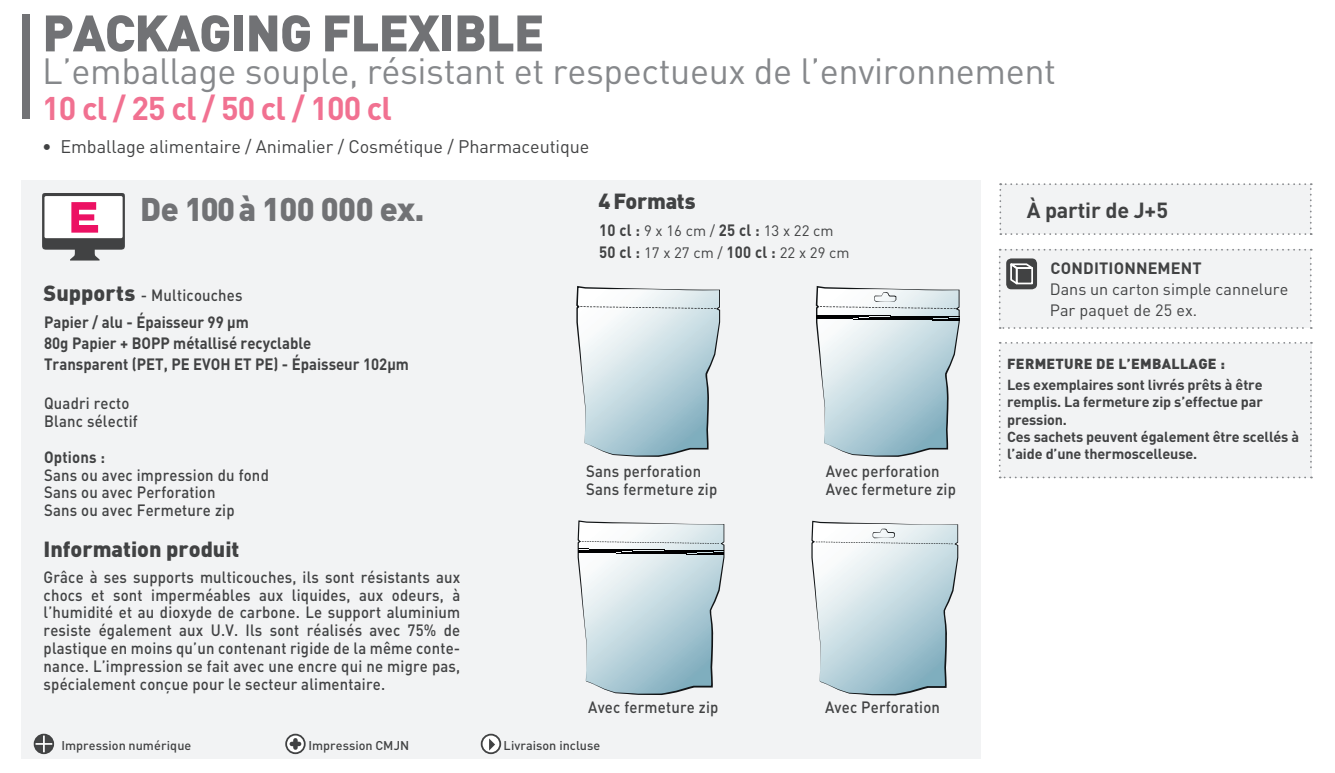
<style>
.page{position:relative;width:1335px;height:773px;background:#fff}
.page>*{position:absolute;margin:0;border:0;box-sizing:border-box;transform-origin:0 0}
.t1{font:900 50.4px "DIN Pro";letter-spacing:-.02em;color:#717275}
.t2{font:36px "DIN Pro";letter-spacing:-.01em;color:#86888b}
.t3{font:700 32.4px "DIN Pro";letter-spacing:-.03em;color:#f17191}
.t4{font:900 32.4px "DIN Pro";letter-spacing:-.02em;color:#717275}
.t5{font:900 21.6px "DIN Pro";color:#414243}
.t6{font:700 21.6px "DIN Pro";letter-spacing:-.01em;color:#414243}
.t7{font:18px "DIN Pro";letter-spacing:-.005em;color:#414243}
.t8{font:500 16.2px/17.9px "DIN Pro";letter-spacing:.015em;color:#414243;scale:.92 1}
.t9{font:700 16.2px/27.2px "DIN Pro";color:#414243;scale:.92 1}
.t10{font:16.2px/20.9px "DIN Pro";color:#414243}
.t11{font:700 16.2px "DIN Pro";color:#414243}
.t12{font:14.85px/22.4px "DIN Pro";color:#414243}
.t13{font:700 14.4px/17.2px "DIN Pro";letter-spacing:-.01em;color:#414243}
.t14{font:900 14.4px "DIN Pro";letter-spacing:.02em;color:#414243}
.t15{font:500 12.6px "DIN Pro";color:#414243}
.s1{font-weight:900;font-size:21.6px}
.s2{font-weight:500}
.s3{font-weight:700;font-size:16.2px}
</style>
<div class="page">
<div style="left:22px;top:181px;width:959px;height:577px;background:#f2f3f4"></div>
<div style="left:22px;top:14px;width:7px;height:105px;background:#717275"></div>
<svg style="left:35px;top:735px;width:18px;height:18px"></svg>
<div style="left:34px;top:733px;width:20px;height:21px;border:2px solid #414243;border-radius:50%"></div>
<svg style="left:286px;top:734px;width:19px;height:19px"></svg>
<div style="left:285px;top:733px;width:21px;height:21px;border:2px solid #414243;border-radius:50%"></div>
<svg style="left:292px;top:740px;width:7px;height:7px"></svg>
<div style="left:482px;top:734px;width:18px;height:19px;background:#fff;border-radius:50%"></div>
<div style="left:481px;top:733px;width:20px;height:21px;border:2px solid #414243;border-radius:50%"></div>
<svg style="left:489px;top:738px;width:6px;height:12px"></svg>
<svg style="left:42px;top:193px;width:83px;height:67px"></svg>
<svg style="left:999px;top:249px;width:313px;height:80px"></svg>
<div style="left:999px;top:183px;width:313px;height:52px;background:#f2f3f4"></div>
<div style="left:999px;top:342px;width:313px;height:136px;background:#f2f3f4"></div>
<svg style="left:811px;top:521px;width:147px;height:174px"></svg>
<svg style="left:578px;top:520px;width:146px;height:175px"></svg>
<svg style="left:576px;top:286px;width:144px;height:171px"></svg>
<svg style="left:816px;top:286px;width:144px;height:171px"></svg>
<h1 class="t1" style="left:42px;top:-1px;width:504px">PACKAGING FLEXIBLE</h1>
<h2 class="t2" style="left:42px;top:49px;width:1015px">L’emballage souple, résistant et respectueux de l’environnement</h2>
<h3 class="t3" style="left:42px;top:86px;width:351px">10 cl / 25 cl / 50 cl / 100 cl</h3>
<p class="t7" style="left:42px;top:135px;width:549px">• Emballage alimentaire / Animalier / Cosmétique / Pharmaceutique</p>
<h3 class="t4" style="left:140px;top:187px;width:286px">De 100 à 100 000 ex.</h3>
<p class="t9" style="left:44px;top:281px;width:225px"><span class="s1">Supports</span> <span class="s2">- Multicouches<br></span>Papier / alu - Épaisseur 99 µm</p>
<p class="t9" style="left:44px;top:332px;width:398px;line-height:21px">80g Papier + BOPP métallisé recyclable<br>Transparent (PET, PE EVOH ET PE) - Épaisseur 102µm</p>
<p class="t8" style="left:44px;top:393px;width:103px">Quadri recto<br>Blanc sélectif</p>
<p class="t9" style="left:44px;top:442px;width:68px">Options :</p>
<p class="t8" style="left:44px;top:465px;width:246px">Sans ou avec impression du fond<br>Sans ou avec Perforation<br>Sans ou avec Fermeture zip</p>
<h3 class="t5" style="left:44px;top:534px;width:197px">Information produit</h3>
<p class="t8" style="left:44px;top:567px;width:454px;text-align:justify">Grâce à ses supports multicouches, ils sont résistants aux chocs et sont imperméables aux liquides, aux odeurs, à l’humidité et au dioxyde de carbone. Le support aluminium resiste également aux U.V. Ils sont réalisés avec 75% de plastique en moins qu’un contenant rigide de la même conte&shy;nance. L’impression se fait avec une encre qui ne migre pas, spécialement conçue pour le secteur alimentaire.</p>
<h3 class="t5" style="left:599px;top:186px;width:99px">4 Formats</h3>
<p class="t12" style="left:599px;top:219px;width:252px"><span class="s3">10 cl :</span> 9 x 16 cm / <span class="s3">25 cl :</span> 13 x 22 cm<br><span class="s3">50 cl :</span> 17 x 27 cm / <span class="s3">100 cl :</span> 22 x 29 cm</p>
<p class="t8" style="left:586px;top:462px;width:144px">Sans perforation<br>Sans fermeture zip</p>
<p class="t8" style="left:826px;top:462px;width:143px">Avec perforation<br>Avec fermeture zip</p>
<p class="t8" style="left:588px;top:697px;width:143px">Avec fermeture zip</p>
<p class="t8" style="left:825px;top:697px;width:127px">Avec Perforation</p>
<p class="t15" style="left:62px;top:736px;width:131px">Impression numérique</p>
<p class="t15" style="left:309px;top:736px;width:102px">Impression CMJN</p>
<p class="t15" style="left:504px;top:736px;width:98px">Livraison incluse</p>
<h3 class="t6" style="left:1027px;top:195px;width:143px">À partir de J+5</h3>
<p class="t11" style="left:1051px;top:257px;width:153px">CONDITIONNEMENT</p>
<p class="t10" style="left:1050px;top:278px;width:240px">Dans un carton simple cannelure<br>Par paquet de 25 ex.</p>
<p class="t14" style="left:1007px;top:353px;width:219px">FERMETURE DE L’EMBALLAGE :</p>
<p class="t13" style="left:1007px;top:375px;width:294px">Les exemplaires sont livrés prêts à être remplis. La fermeture zip s’effectue par pression.<br>Ces sachets peuvent également être scellés à l’aide d’une thermoscelleuse.</p>
</div>
